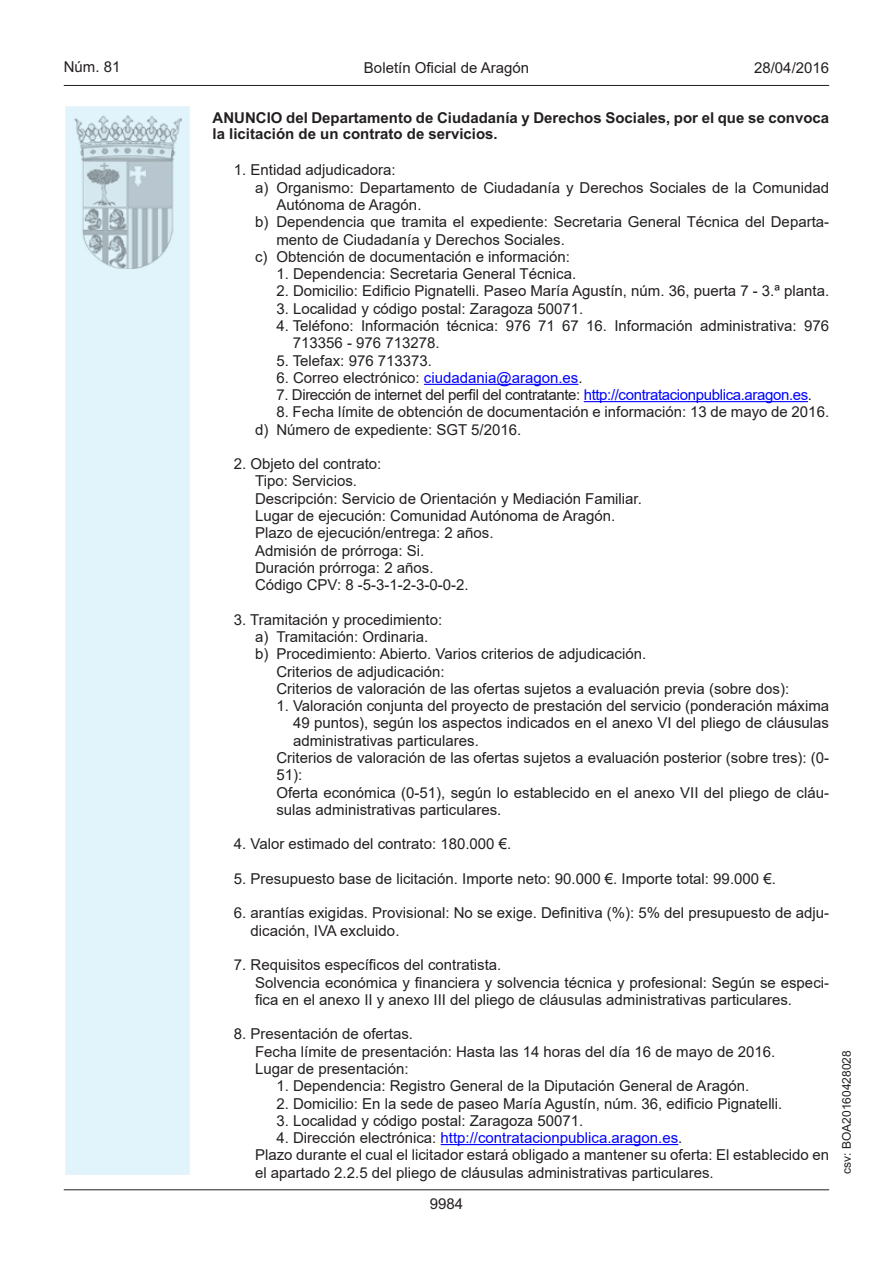
<style>
.page{position:relative;width:893px;height:1263px;background:#fff}
.page>*{position:absolute;margin:0;border:0;box-sizing:border-box;transform-origin:0 0}
.t1{font:15px/17.2px "Arial MT2";color:#231f20}
.t2{font:700 15px/16.5px "Arial";color:#231f20}
.t3{font:15px "Arial MT2";letter-spacing:-.025em;color:#231f20}
.t4{font:15px "Arial";color:#231f20}
.t5{font:12px "Arial";color:#231f20}
.s1{font-family:"Arial"}
.s2{color:#00f}
</style>
<div class="page">
<hr style="left:64px;top:85px;width:765px;height:1px;background:#231f20">
<div style="left:64px;top:105px;width:127px;height:1071px;background:#e1f4fc;border:2px solid #fff"></div>
<img style="left:75px;top:115px;width:106px;height:153px">
<hr style="left:64px;top:1189px;width:765px;height:1px;background:#231f20">
<hr style="left:424px;top:384px;width:154px;height:1px;background:#00f">
<hr style="left:584px;top:401px;width:224px;height:1px;background:#00f">
<hr style="left:441px;top:1144px;width:237px;height:1px;background:#00f">
<p class="t4" style="left:64px;top:57px;width:58px">Núm. 81</p>
<p class="t1" style="left:364px;top:59px;width:167px">Boletín Oficial de Aragón</p>
<p class="t4" style="left:754px;top:57px;width:77px">28/04/2016</p>
<p class="t2" style="left:213px;top:110px;width:618px">ANUNCIO del Departamento de Ciudadanía y Derechos Sociales, por el que se convoca la licitación de un contrato de servicios.</p>
<p class="t1" style="left:234px;top:161px;width:163px">1. Entidad adjudicadora:</p>
<p class="t1" style="left:255px;top:179px;width:575px">a) Organismo: Departamento de Ciudadanía y Derechos Sociales de la Comunidad</p>
<p class="t1" style="left:276px;top:196px;width:147px">Autónoma de Aragón.</p>
<p class="t1" style="left:255px;top:213px;width:575px">b) Dependencia que tramita el expediente: Secretaria General Técnica del Departa<span class="s1">-</span></p>
<p class="t1" style="left:276px;top:231px;width:290px">mento de Ciudadanía y Derechos Sociales.</p>
<p class="t1" style="left:255px;top:248px;width:316px">c) Obtención de documentación e información:</p>
<p class="t1" style="left:276px;top:265px;width:301px">1. Dependencia: Secretaria General Técnica.</p>
<p class="t1" style="left:276px;top:282px;width:554px">2. Domicilio: Edificio Pignatelli. Paseo María Agustín, núm. 36, puerta 7 - 3.ª planta.</p>
<p class="t1" style="left:276px;top:300px;width:308px">3. Localidad y código postal: Zaragoza 50071.</p>
<p class="t1" style="left:293px;top:317px;width:538px;text-indent:-16px">4. Teléfono: Información técnica: 976 71 67 16. Información administrativa: 976<br>713356 - 976 713278.</p>
<p class="t1" style="left:276px;top:352px;width:157px">5. Telefax: 976 713373.</p>
<p class="t1" style="left:276px;top:369px;width:308px">6. Correo electrónico: <span class="s2">ciudadania@aragon.es</span><span class="s1">.</span></p>
<p class="t3" style="left:276px;top:384px;width:537px">7. Dirección de internet del perfil del contratante: <span class="s2">http://contratacionpublica.aragon.es</span><span class="s1">.</span></p>
<p class="t1" style="left:255px;top:403px;width:575px;text-indent:21px">8. Fecha límite de obtención de documentación e información: 13 de mayo de 2016. d) Número de expediente: SGT 5/2016.</p>
<p class="t1" style="left:255px;top:455px;width:388px;text-indent:-21px">2. Objeto del contrato:<br>Tipo: Servicios.<br>Descripción: Servicio de Orientación y Mediación Familiar.<br>Lugar de ejecución: Comunidad Autónoma de Aragón.<br>Plazo de ejecución/entrega: 2 años.<br>Admisión de prórroga: Si.<br>Duración prórroga: 2 años.<br>Código CPV: 8 -5-3-1-2-3-0-0-2.</p>
<p class="t1" style="left:234px;top:611px;width:210px">3. Tramitación y procedimiento:</p>
<p class="t1" style="left:255px;top:628px;width:175px">a) Tramitación: Ordinaria.</p>
<p class="t1" style="left:255px;top:645px;width:393px">b) Procedimiento: Abierto. Varios criterios de adjudicación.</p>
<p class="t1" style="left:276px;top:663px;width:170px">Criterios de adjudicación:</p>
<p class="t1" style="left:276px;top:680px;width:514px">Criterios de valoración de las ofertas sujetos a evaluación previa (sobre dos):</p>
<p class="t1" style="left:276px;top:697px;width:554px">1. Valoración conjunta del proyecto de prestación del servicio (ponderación máxima</p>
<p class="t1" style="left:293px;top:714px;width:538px">49 puntos), según los aspectos indicados en el anexo VI del pliego de cláusulas</p>
<p class="t1" style="left:293px;top:732px;width:187px">administrativas particulares.</p>
<p class="t1" style="left:276px;top:749px;width:554px">Criterios de valoración de las ofertas sujetos a evaluación posterior (sobre tres): (0-</p>
<p class="t1" style="left:276px;top:766px;width:27px">51):</p>
<p class="t1" style="left:276px;top:783px;width:554px">Oferta económica (0-51), según lo establecido en el anexo VII del pliego de cláu<span class="s1">-</span></p>
<p class="t1" style="left:276px;top:801px;width:227px">sulas administrativas particulares.</p>
<p class="t1" style="left:234px;top:835px;width:279px">4. Valor estimado del contrato: 180.000 €.</p>
<p class="t1" style="left:234px;top:870px;width:543px">5. Presupuesto base de licitación. Importe neto: 90.000 €. Importe total: 99.000 €.</p>
<p class="t1" style="left:251px;top:904px;width:580px;text-indent:-17px">6. arantías exigidas. Provisional: No se exige. Definitiva (%): 5% del presupuesto de adju&shy;dicación, IVA excluido.</p>
<p class="t1" style="left:255px;top:956px;width:576px;text-indent:-21px">7. Requisitos específicos del contratista.<br>Solvencia económica y financiera y solvencia técnica y profesional: Según se especi&shy;fica en el anexo II y anexo III del pliego de cláusulas administrativas particulares.</p>
<p class="t1" style="left:255px;top:1025px;width:522px;text-indent:-21px">8. Presentación de ofertas.<br>Fecha límite de presentación: Hasta las 14 horas del día 16 de mayo de 2016.<br>Lugar de presentación:</p>
<p class="t1" style="left:276px;top:1077px;width:474px">1. Dependencia: Registro General de la Diputación General de Aragón.</p>
<p class="t1" style="left:276px;top:1094px;width:508px">2. Domicilio: En la sede de paseo María Agustín, núm. 36, edificio Pignatelli.</p>
<p class="t1" style="left:276px;top:1112px;width:308px">3. Localidad y código postal: Zaragoza 50071.</p>
<p class="t1" style="left:255px;top:1129px;width:576px;text-indent:21px">4. Dirección electrónica: <span class="s2">http://contratacionpublica.aragon.es</span><span class="s1">.<br></span>Plazo durante el cual el licitador estará obligado a mantener su oferta: El establecido en el apartado 2.2.5 del pliego de cláusulas administrativas particulares.</p>
<p class="t4" style="left:430px;top:1193px;width:35px">9984</p>
<p class="t5" style="left:838px;top:1174px;width:125px;rotate:-90deg">csv: BOA20160428028</p>
</div>
